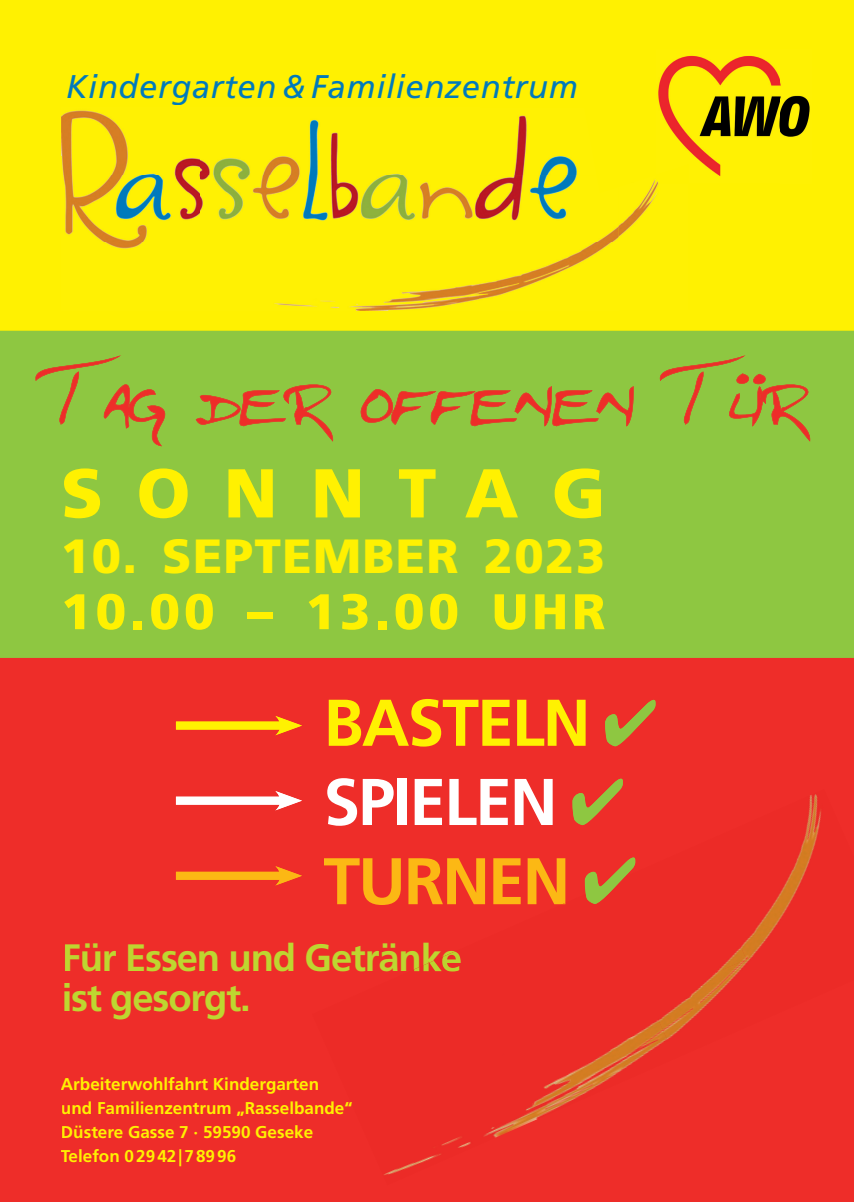
<style>
.page{position:relative;width:854px;height:1202px;background:#fff}
.page>*{position:absolute;margin:0;border:0;box-sizing:border-box;transform-origin:0 0}
.t1{font:88.3px "Carters Hand";letter-spacing:-.03em;color:#ee2d29}
.t2{font:900 69px "Frutiger LT Std";letter-spacing:.485em;color:#fff101}
.t3{font:700 66px "Frutiger LT Std";letter-spacing:-.03em;color:#fff101}
.t4{font:700 66px "Frutiger LT Std";letter-spacing:-.03em;color:#fff}
.t5{font:700 66px "Frutiger LT Std";letter-spacing:-.03em;color:#fcb814}
.t6{font:900 50px "Frutiger LT Std";letter-spacing:.08em;color:#fff101}
.t7{font:900 48px "Frutiger LT Std";letter-spacing:.03em;color:#fff101}
.t8{font:700 38.1px/40.2px "Frutiger LT Std";letter-spacing:-.03em;color:#bed630}
.t9{font:italic 32.8px "Frutiger LT Std";letter-spacing:.02em;color:#007abb}
.t10{font:700 17.1px/24.1px "Frutiger LT Std";color:#fff101}
</style>
<div class="page">
<div style="left:0;top:658px;width:853px;height:544px;background:#ee2d29"></div>
<div style="left:0;top:330px;width:853px;height:328px;background:#8ec741"></div>
<div style="left:0;top:0;width:853px;height:330px;background:#fff101"></div>
<img style="left:62px;top:108px;width:534px;height:67px">
<img style="left:62px;top:175px;width:626px;height:135px">
<div style="left:67px;top:73px;width:509px;height:32px;background:#fff101"></div>
<div style="left:61px;top:1077px;width:258px;height:17px;background:#ee2d29"></div>
<div style="left:62px;top:1125px;width:251px;height:13px;background:#ee2d29"></div>
<div style="left:61px;top:1149px;width:174px;height:18px;background:#ee2d29"></div>
<div style="left:36px;top:356px;width:773px;height:90px;background:#8ec741"></div>
<svg style="left:36px;top:356px;width:708px;height:69px;background:#91c140"></svg>
<div style="left:328px;top:699px;width:257px;height:48px;background:#ee2d29"></div>
<div style="left:327px;top:778px;width:225px;height:48px;background:#ee2d29"></div>
<svg style="left:605px;top:700px;width:50px;height:46px;background:#c96732"></svg>
<div style="left:64px;top:468px;width:541px;height:50px;background:#8ec741"></div>
<div style="left:64px;top:539px;width:538px;height:35px;background:#8ec741"></div>
<div style="left:64px;top:594px;width:540px;height:36px;background:#8ec741"></div>
<img style="left:655px;top:49px;width:156px;height:134px">
<img style="left:655px;top:165px;width:33px;height:18px">
<div style="left:65px;top:943px;width:381px;height:29px;background:#ee2d29"></div>
<div style="left:65px;top:983px;width:183px;height:37px;background:#ee2d29"></div>
<svg style="left:176px;top:716px;width:126px;height:19px;background:#f58516"></svg>
<svg style="left:176px;top:791px;width:126px;height:19px"></svg>
<svg style="left:176px;top:866px;width:126px;height:20px;background:#f3671f"></svg>
<div style="left:312px;top:972px;width:134px;height:156px;background:#ec2b27"></div>
<div style="left:446px;top:902px;width:121px;height:99px;background:#ec2b27"></div>
<div style="left:567px;top:845px;width:128px;height:156px;background:#ec2b27"></div>
<img style="left:695px;top:789px;width:158px;height:128px">
<div style="left:362px;top:1001px;width:313px;height:184px;background:#ec2b27"></div>
<img style="left:650px;top:917px;width:203px;height:141px">
<img style="left:841px;top:912px;width:12px;height:32px">
<div style="left:62px;top:1101px;width:290px;height:15px;background:#ee2d29"></div>
<div style="left:324px;top:858px;width:241px;height:47px;background:#ee2d29"></div>
<img style="left:409px;top:948px;width:53px;height:24px">
<svg style="left:572px;top:779px;width:50px;height:46px;background:#c96732"></svg>
<svg style="left:584px;top:857px;width:51px;height:47px;background:#ca6431"></svg>
<h3 class="t9" style="left:66px;top:67px;width:513px">Kindergarten &amp; Familienzentrum</h3>
<h1 class="t1" style="left:41px;top:331px;width:768px">Tag der offenen Tür</h1>
<h2 class="t2" style="left:61px;top:452px;width:546px">SONNTAG</h2>
<h3 class="t7" style="left:61px;top:527px;width:545px">10. SEPTEMBER 2023</h3>
<h3 class="t6" style="left:61px;top:581px;width:546px">10.00 – 13.00 UHR</h3>
<h3 class="t3" style="left:323px;top:684px;width:268px">BASTELN</h3>
<h3 class="t4" style="left:323px;top:763px;width:235px">SPIELEN</h3>
<h3 class="t5" style="left:323px;top:842px;width:248px">TURNEN</h3>
<h3 class="t8" style="left:62px;top:938px;width:401px">Für Essen und Getränke ist gesorgt.</h3>
<p class="t10" style="left:61px;top:1072px;width:293px">Arbeiterwohlfahrt Kindergarten und Familienzentrum „Rasselbande“<br>Düstere Gasse 7 · 59590 Geseke<br>Telefon 0 29 42 | 7 89 96</p>
</div>
